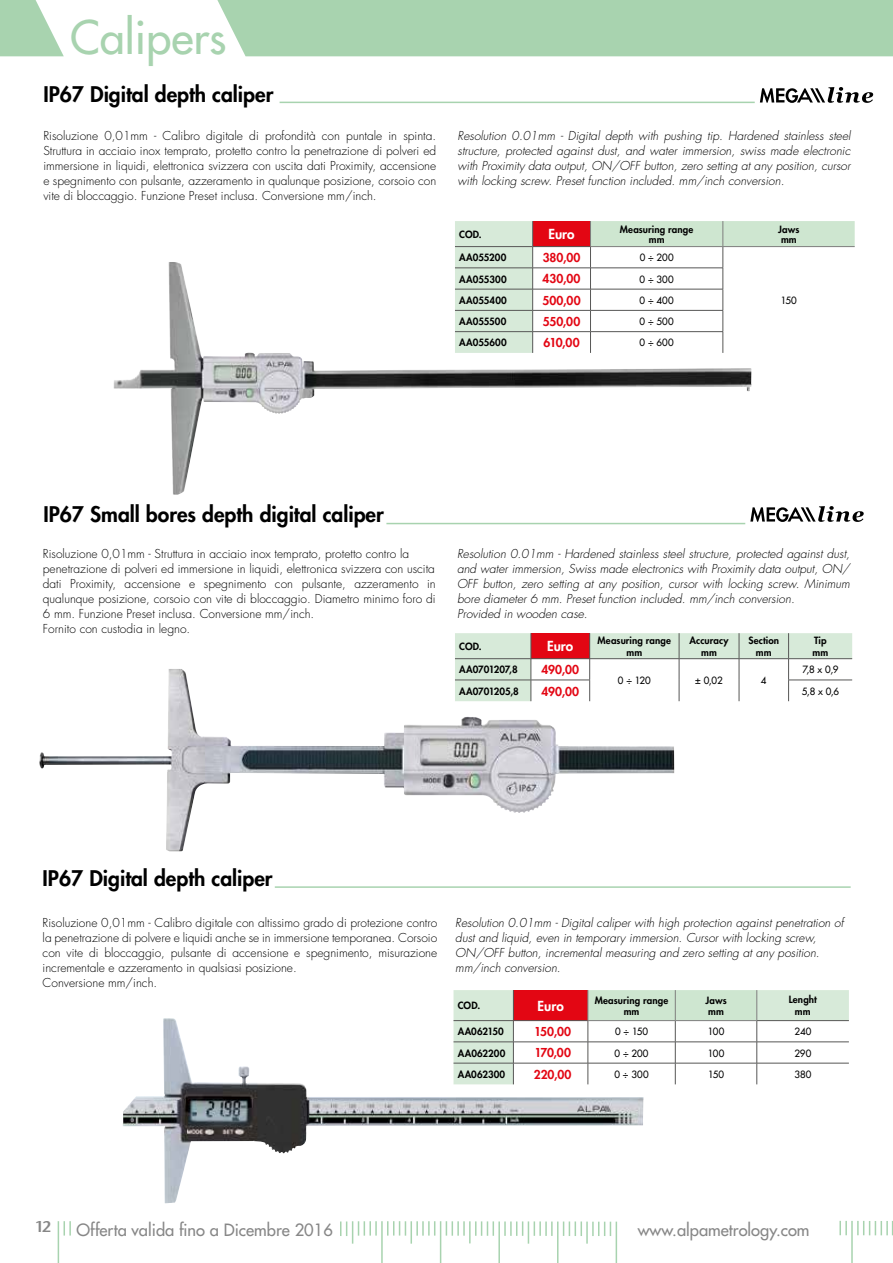
<style>
.page{position:relative;width:893px;height:1263px;background:#fff}
.page>*{position:absolute;margin:0;border:0;box-sizing:border-box;transform-origin:0 0}
.t1{font:500 45px "Futura Std";color:#a8d3af}
.t2{font:800 21px "Futura Std";color:#000}
.t3{font:500 16.5px "Futura Std";color:#878787}
.t4{font:15px "Stone Sans Semi Boold";color:#878787}
.t5{font:800 13.5px "Futura Std";color:#fff}
.t6{font:300 12px/15px "Futura Std";color:#000}
.t7{font:italic 300 12px/15px "Futura Std";color:#000}
.t8{font:800 12px "Futura Std";color:#e30613}
.t9{font:800 9.75px/12px "Futura Std";letter-spacing:.01em;color:#000;text-align:center}
.t10{font:500 9.75px "Futura Std";letter-spacing:.005em;color:#000}
.t11{font:800 9.75px "Futura Std";letter-spacing:-.02em;color:#000}
</style>
<div class="page">
<svg style="left:0;top:0;width:64px;height:56px"></svg>
<hr style="left:58px;top:1221px;width:1px;height:42px;background:#a8d3af">
<svg style="left:64px;top:1221px;width:7px;height:14px"></svg>
<hr style="left:469px;top:1221px;width:2px;height:22px;background:#a8d3af">
<hr style="left:586px;top:1221px;width:2px;height:22px;background:#a8d3af">
<hr style="left:410px;top:1221px;width:2px;height:22px;background:#a8d3af">
<hr style="left:851px;top:1221px;width:2px;height:42px;background:#a8d3af">
<hr style="left:557px;top:1221px;width:1px;height:42px;background:#a8d3af">
<hr style="left:440px;top:1221px;width:1px;height:42px;background:#a8d3af">
<hr style="left:381px;top:1221px;width:2px;height:42px;background:#a8d3af">
<svg style="left:446px;top:1221px;width:19px;height:15px"></svg>
<hr style="left:498px;top:1221px;width:2px;height:42px;background:#a8d3af">
<svg style="left:592px;top:1222px;width:19px;height:14px"></svg>
<svg style="left:387px;top:1221px;width:19px;height:14px"></svg>
<svg style="left:504px;top:1221px;width:49px;height:22px"></svg>
<hr style="left:616px;top:1221px;width:1px;height:42px;background:#a8d3af">
<svg style="left:857px;top:1221px;width:36px;height:14px"></svg>
<svg style="left:416px;top:1221px;width:19px;height:14px"></svg>
<svg style="left:475px;top:1221px;width:19px;height:15px"></svg>
<svg style="left:563px;top:1221px;width:19px;height:15px"></svg>
<svg style="left:340px;top:1221px;width:37px;height:22px"></svg>
<svg style="left:839px;top:1221px;width:8px;height:14px"></svg>
<div style="left:217px;top:0;width:676px;height:56px;background:#a8d3af"></div>
<img style="left:113px;top:262px;width:639px;height:233px">
<div style="left:533px;top:221px;width:57px;height:26px;background:#e30613"></div>
<hr style="left:533px;top:268px;width:57px;height:1px;background:#575756">
<hr style="left:533px;top:289px;width:57px;height:1px;background:#575756">
<hr style="left:533px;top:310px;width:57px;height:1px;background:#575756">
<hr style="left:533px;top:331px;width:57px;height:1px;background:#575756">
<hr style="left:533px;top:246px;width:57px;height:1px;background:#575756">
<svg style="left:455px;top:221px;width:78px;height:132px"></svg>
<svg style="left:590px;top:221px;width:265px;height:132px"></svg>
<hr style="left:590px;top:246px;width:133px;height:1px;background:#7e7e7d">
<hr style="left:723px;top:246px;width:132px;height:1px;background:#7e7e7d">
<svg style="left:455px;top:633px;width:397px;height:68px"></svg>
<svg style="left:760px;top:87px;width:113px;height:16px"></svg>
<svg style="left:750px;top:506px;width:114px;height:16px"></svg>
<hr style="left:280px;top:102px;width:475px;height:1px;background:#a8d3af">
<hr style="left:386px;top:523px;width:359px;height:1px;background:#a8d3af">
<img style="left:39px;top:669px;width:635px;height:182px">
<svg style="left:453px;top:990px;width:396px;height:94px"></svg>
<hr style="left:757px;top:1020px;width:92px;height:1px;background:#575756">
<hr style="left:675px;top:990px;width:1px;height:30px;background:#7e7e7d">
<hr style="left:756px;top:990px;width:1px;height:30px;background:#7e7e7d">
<hr style="left:588px;top:990px;width:1px;height:30px;background:#7e7e7d">
<hr style="left:588px;top:1020px;width:87px;height:1px;background:#7e7e7d">
<hr style="left:675px;top:1020px;width:82px;height:1px;background:#7e7e7d">
<hr style="left:275px;top:886px;width:576px;height:2px;background:#a8d3af">
<img style="left:123px;top:1018px;width:520px;height:185px">
<h1 class="t1" style="left:70px;top:9px;width:158px">Calipers</h1>
<h2 class="t2" style="left:43px;top:81px;width:232px">IP67 Digital depth caliper</h2>
<p class="t6" style="left:43px;top:129px;width:394px;text-align:justify">Risoluzione 0,01mm - Calibro digitale di profondità con puntale in spinta.<br>Struttura in acciaio inox temprato, protetto contro la penetrazione di polveri ed immersione in liquidi, elettronica svizzera con uscita dati Proximity, accensione e spegnimento con pulsante, azzeramento in qualunque posizione, corsoio con vite di bloccaggio. Funzione Preset inclusa. Conversione mm/inch.</p>
<p class="t7" style="left:457px;top:129px;width:394px;text-align:justify">Resolution 0.01mm - Digital depth with pushing tip. Hardened stainless steel structure, protected against dust, and water immersion, swiss made electronic with Proximity data output, ON/OFF button, zero setting at any position, cursor with locking screw. Preset function included. mm/inch conversion.</p>
<h2 class="t2" style="left:43px;top:501px;width:342px">IP67 Small bores depth digital caliper</h2>
<p class="t9" style="left:459px;top:228px;width:24px">COD.</p>
<p class="t5" style="left:548px;top:226px;width:28px">Euro</p>
<p class="t9" style="left:620px;top:224px;width:75px;line-height:10.5px">Measuring range mm</p>
<p class="t9" style="left:778px;top:224px;width:23px;line-height:10.5px;text-align:left">Jaws mm</p>
<p class="t9" style="left:459px;top:252px;width:49px">AA055200</p>
<p class="t8" style="left:543px;top:250px;width:39px">380,00</p>
<p class="t10" style="left:640px;top:252px;width:36px">0 ÷ 200</p>
<p class="t10" style="left:781px;top:294px;width:18px">150</p>
<p class="t9" style="left:459px;top:273px;width:49px">AA055300</p>
<p class="t8" style="left:543px;top:271px;width:39px">430,00</p>
<p class="t10" style="left:640px;top:273px;width:36px">0 ÷ 300</p>
<p class="t9" style="left:459px;top:294px;width:49px">AA055400</p>
<p class="t8" style="left:543px;top:293px;width:40px">500,00</p>
<p class="t10" style="left:640px;top:294px;width:36px">0 ÷ 400</p>
<p class="t9" style="left:459px;top:315px;width:49px">AA055500</p>
<p class="t8" style="left:543px;top:314px;width:39px">550,00</p>
<p class="t10" style="left:640px;top:315px;width:36px">0 ÷ 500</p>
<p class="t9" style="left:459px;top:337px;width:49px">AA055600</p>
<p class="t8" style="left:543px;top:335px;width:38px">610,00</p>
<p class="t10" style="left:640px;top:337px;width:36px">0 ÷ 600</p>
<p class="t6" style="left:43px;top:546px;width:394px">Risoluzione 0,01mm - Struttura in acciaio inox temprato, protetto contro la penetrazione di polveri ed immersione in liquidi, elettronica svizzera con uscita dati Proximity, accensione e spegnimento con pulsante, azzeramento in qualunque posizione, corsoio con vite di bloccaggio. Diametro minimo foro di 6 mm. Funzione Preset inclusa. Conversione mm/inch.<br>Fornito con custodia in legno.</p>
<p class="t7" style="left:457px;top:546px;width:394px">Resolution 0.01mm - Hardened stainless steel structure, protected against dust, and water immersion, Swiss made electronics with Proximity data output, ON/ OFF button, zero setting at any position, cursor with locking screw. Minimum bore diameter 6 mm. Preset function included. mm/inch conversion.<br>Provided in wooden case.</p>
<p class="t9" style="left:459px;top:640px;width:24px">COD.</p>
<p class="t5" style="left:547px;top:638px;width:28px">Euro</p>
<p class="t9" style="left:598px;top:634px;width:75px">Measuring range mm</p>
<p class="t9" style="left:689px;top:634px;width:41px">Accuracy mm</p>
<p class="t9" style="left:748px;top:634px;width:32px">Section mm</p>
<p class="t9" style="left:812px;top:634px;width:17px;text-align:left">Tip mm</p>
<p class="t11" style="left:459px;top:663px;width:60px">AA0701207,8</p>
<p class="t8" style="left:541px;top:662px;width:39px">490,00</p>
<p class="t10" style="left:618px;top:674px;width:34px">0 ÷ 120</p>
<p class="t10" style="left:695px;top:674px;width:29px">± 0,02</p>
<p class="t10" style="left:761px;top:674px;width:7px">4</p>
<p class="t10" style="left:802px;top:664px;width:37px">7,8 x 0,9</p>
<p class="t11" style="left:459px;top:685px;width:61px">AA0701205,8</p>
<p class="t8" style="left:541px;top:684px;width:39px">490,00</p>
<p class="t10" style="left:802px;top:685px;width:39px">5,8 x 0,6</p>
<h2 class="t2" style="left:43px;top:865px;width:232px">IP67 Digital depth caliper</h2>
<p class="t6" style="left:43px;top:916px;width:396px">Risoluzione 0,01mm - Calibro digitale con altissimo grado di protezione contro la penetrazione di polvere e liquidi anche se in immersione temporanea. Corsoio con vite di bloccaggio, pulsante di accensione e spegnimento, misurazione incrementale e azzeramento in qualsiasi posizione.<br>Conversione mm/inch.</p>
<p class="t7" style="left:455px;top:916px;width:390px">Resolution 0.01mm - Digital caliper with high protection against penetration of dust and liquid, even in temporary immersion. Cursor with locking screw, ON/OFF button, incremental measuring and zero setting at any position. mm/inch conversion.</p>
<p class="t9" style="left:458px;top:1000px;width:24px">COD.</p>
<p class="t5" style="left:538px;top:997px;width:28px">Euro</p>
<p class="t9" style="left:595px;top:995px;width:75px;line-height:10.5px">Measuring range mm</p>
<p class="t9" style="left:705px;top:995px;width:23px;line-height:10.5px;text-align:left">Jaws mm</p>
<p class="t9" style="left:789px;top:994px;width:30px">Lenght mm</p>
<p class="t9" style="left:458px;top:1026px;width:48px">AA062150</p>
<p class="t8" style="left:534px;top:1024px;width:38px">150,00</p>
<p class="t10" style="left:615px;top:1025px;width:35px">0 ÷ 150</p>
<p class="t10" style="left:708px;top:1025px;width:18px">100</p>
<p class="t10" style="left:794px;top:1025px;width:19px">240</p>
<p class="t9" style="left:458px;top:1047px;width:49px">AA062200</p>
<p class="t8" style="left:534px;top:1045px;width:38px">170,00</p>
<p class="t10" style="left:615px;top:1047px;width:36px">0 ÷ 200</p>
<p class="t10" style="left:708px;top:1047px;width:18px">100</p>
<p class="t10" style="left:794px;top:1047px;width:18px">290</p>
<p class="t9" style="left:458px;top:1068px;width:49px">AA062300</p>
<p class="t8" style="left:534px;top:1067px;width:39px">220,00</p>
<p class="t10" style="left:614px;top:1068px;width:36px">0 ÷ 300</p>
<p class="t10" style="left:708px;top:1068px;width:18px">150</p>
<p class="t10" style="left:794px;top:1068px;width:18px">380</p>
<p class="t4" style="left:35px;top:1217px;width:17px">12</p>
<h3 class="t3" style="left:76px;top:1219px;width:258px">Offerta valida fino a Dicembre 2016</h3>
<h3 class="t3" style="left:638px;top:1219px;width:173px">www.alpametrology.com</h3>
</div>
